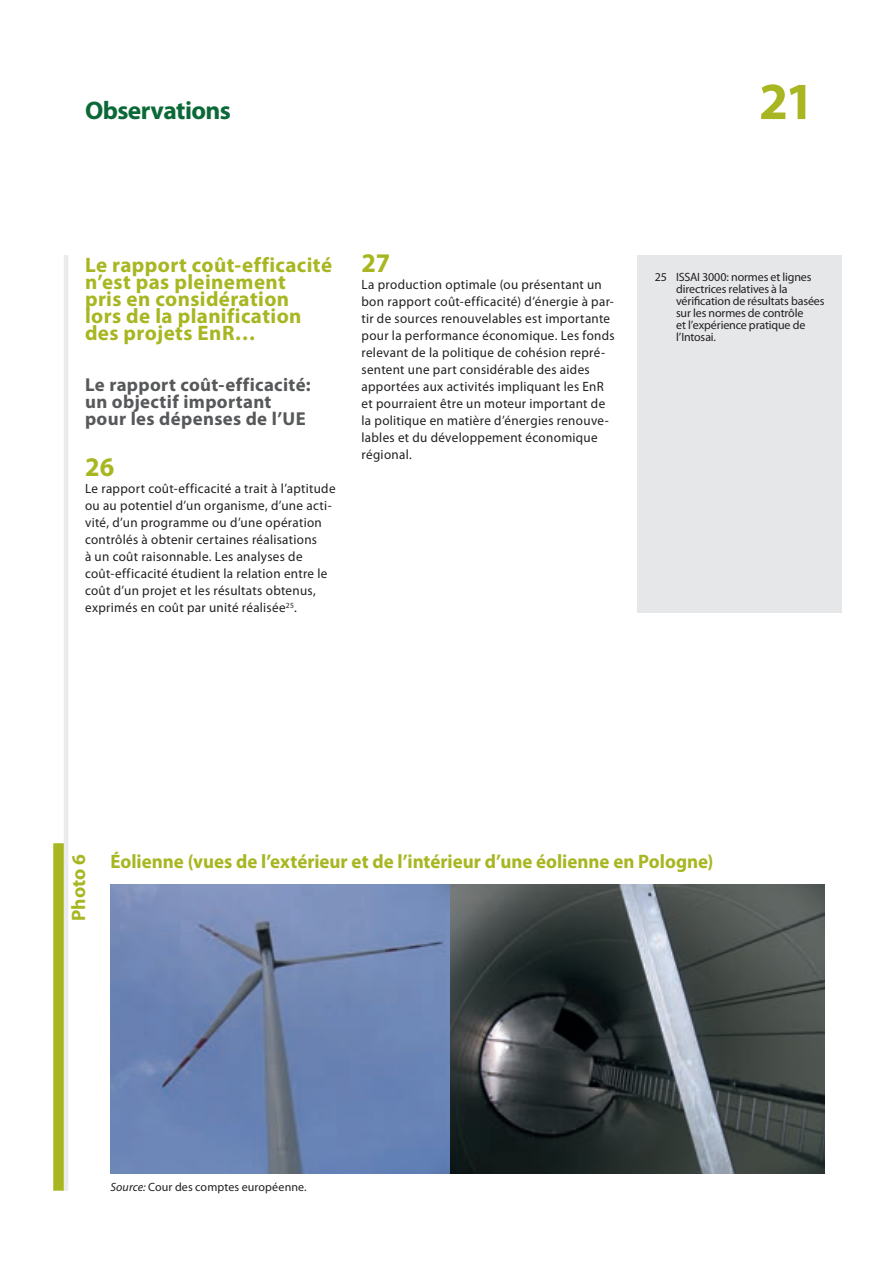
<style>
.page{position:relative;width:893px;height:1263px;background:#fff}
.page>*{position:absolute;margin:0;border:0;box-sizing:border-box;transform-origin:0 0}
.t1{font:700 52.5px "Myriad Pro";color:#a7b621}
.E_05_-_CHAP__1__TEXT{font:700 27px "Myriad Pro";color:#a7b621}
.t2{font:700 25.5px "Myriad Pro";letter-spacing:-.025em;color:#0b6938}
.E_02_-_CHAP__TITRE_C{font:700 21px/17px "Myriad Pro";letter-spacing:.02em;color:#a7b621}
.E_05_-_CHAP__1__TEXT-2{font:700 19.5px "Myriad Pro";color:#a7b621}
.F_01_-_GREEN_BOX_NUM{font:700 19.5px "Myriad Pro";color:#a7b621}
.E_03_-_CHAP__TITRE_A{font:700 18.75px/17px "Myriad Pro";letter-spacing:.02em;color:#57585a}
.E_05_-_CHAP__1__TEXT-3{font:13.5px/17px "Myriad Pro";letter-spacing:.025em;color:#231f20}
.E_08_-_CHAP__FOOTNOT{font:12px/12px "Myriad Pro";letter-spacing:-.01em;color:#231f20}
.F_07_-_SOURCE{font:12px "Myriad Pro";letter-spacing:.01em;color:#231f20}
.s1{font-style:italic}
</style>
<div class="page">
<hr style="left:64px;top:255px;width:4px;height:936px;background:#ebebeb">
<div style="left:638px;top:255px;width:204px;height:357px;background:#e6e7e9"></div>
<div style="left:53px;top:843px;width:11px;height:348px;background:#a7b621"></div>
<img style="left:449px;top:884px;width:376px;height:290px">
<img style="left:110px;top:884px;width:339px;height:290px">
<h3 class="t2" style="left:85px;top:94px;width:147px">Observations</h3>
<h1 class="t1" style="left:759px;top:67px;width:57px">21</h1>
<p class="E_02_-_CHAP__TITRE_C" style="left:85px;top:256px;width:249px">Le rapport coût‑efficacité n’est pas pleinement<br>pris en considération<br>lors de la planification des projets EnR…</p>
<p class="E_03_-_CHAP__TITRE_A" style="left:85px;top:376px;width:227px">Le rapport coût‑efficacité: un objectif important pour les dépenses de l’UE</p>
<p class="E_05_-_CHAP__1__TEXT" style="left:85px;top:450px;width:31px">26</p>
<p class="E_05_-_CHAP__1__TEXT-3" style="left:85px;top:480px;width:252px">Le rapport coût‑efficacité a trait à l’aptitude ou au potentiel d’un organisme, d’une acti‑ vité, d’un programme ou d’une opération contrôlés à obtenir certaines réalisations<br>à un coût raisonnable. Les analyses de coût‑efficacité étudient la relation entre le coût d’un projet et les résultats obtenus, exprimés en coût par unité réalisée<sup>25</sup>.</p>
<p class="E_05_-_CHAP__1__TEXT" style="left:361px;top:245px;width:30px">27</p>
<p class="E_05_-_CHAP__1__TEXT-3" style="left:361px;top:276px;width:255px">La production optimale (ou présentant un bon rapport coût‑efficacité) d’énergie à par‑ tir de sources renouvelables est importante pour la performance économique. Les fonds relevant de la politique de cohésion repré‑ sentent une part considérable des aides apportées aux activités impliquant les EnR et pourraient être un moteur important de la politique en matière d’énergies renouve‑ lables et du développement économique régional.</p>
<p class="E_08_-_CHAP__FOOTNOT" style="left:676px;top:271px;width:150px;text-indent:-21px">25 ISSAI 3000: normes et lignes directrices relatives à la vérification de résultats basées sur les normes de contrôle<br>et l’expérience pratique de l’Intosai.</p>
<p class="F_01_-_GREEN_BOX_NUM" style="left:66px;top:921px;width:68px;rotate:-90deg">Photo 6</p>
<p class="E_05_-_CHAP__1__TEXT-2" style="left:111px;top:848px;width:604px">Éolienne (vues de l’extérieur et de l’intérieur d’une éolienne en Pologne)</p>
<p class="F_07_-_SOURCE" style="left:111px;top:1179px;width:198px"><span class="s1">Source:</span> Cour des comptes européenne.</p>
</div>
